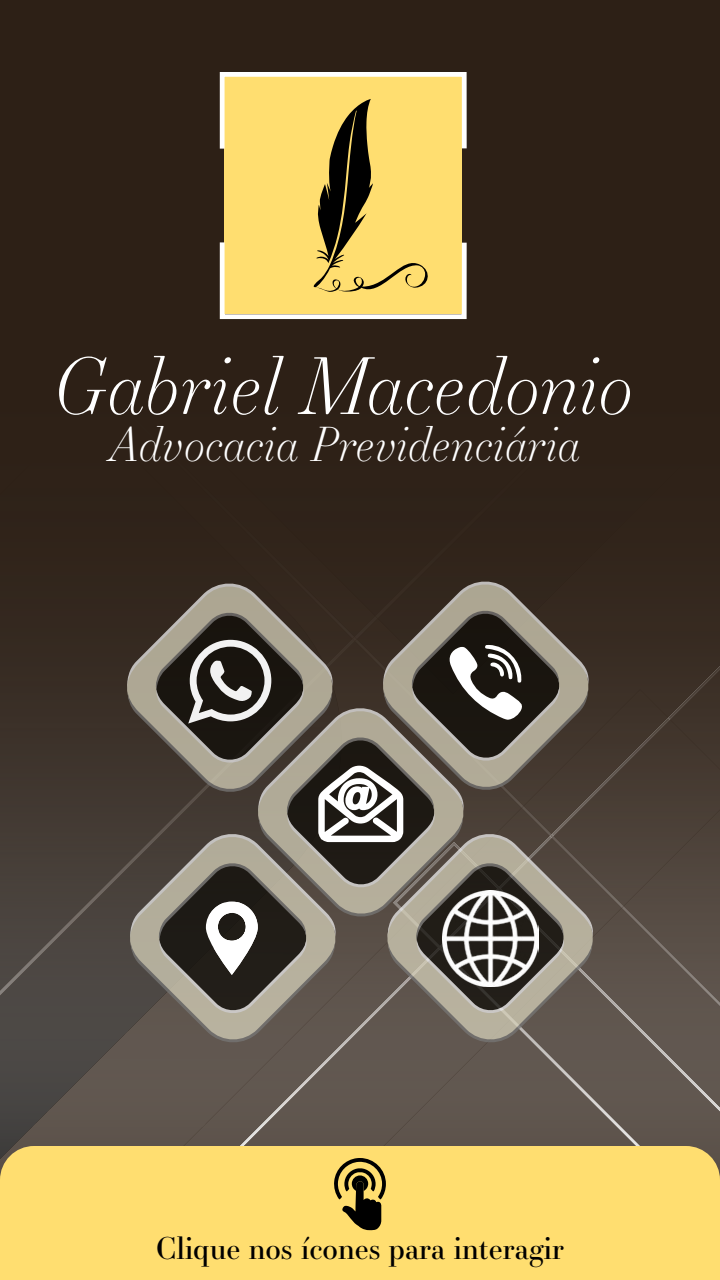
<style>
.page{position:relative;width:720px;height:1280px;background:#fff}
.page>*{position:absolute;margin:0;border:0;box-sizing:border-box;transform-origin:0 0}
.t1{font:italic 300 77.2px "Essonnes Display";color:#fff}
.t2{font:italic 300 46.5px "Essonnes Display";color:#fff}
.t3{font:30px "Essonnes Display";color:#000}
</style>
<div class="page">
<div style="left:0;top:0;width:121px;height:70px;background:#2d2016"></div>
<div style="left:0;top:70px;width:121px;height:81px;background:#2d2016"></div>
<div style="left:0;top:151px;width:121px;height:81px;background:#2d2016"></div>
<div style="left:0;top:232px;width:121px;height:50px;background:#2d2016"></div>
<img style="left:0;top:996px;width:50px;height:150px">
<div style="left:121px;top:0;width:599px;height:690px;background:#2d2016"></div>
<img style="left:0;top:808px;width:50px;height:188px">
<div style="left:469px;top:272px;width:251px;height:346px;background:#2e2117"></div>
<img style="left:668px;top:666px;width:52px;height:24px">
<img style="left:50px;top:690px;width:670px;height:456px">
<img style="left:106px;top:718px;width:564px;height:428px">
<img style="left:393px;top:842px;width:327px;height:304px">
<img style="left:0;top:282px;width:524px;height:526px">
<div style="left:622px;top:906px;width:98px;height:100px;background:#5b5149"></div>
<div style="left:594px;top:806px;width:30px;height:102px;background:#4f443c"></div>
<div style="left:0;top:1146px;width:720px;height:134px;background:#ffde70"></div>
<svg style="left:217px;top:70px;width:252px;height:251px;background:#dfc46b"></svg>
<svg style="left:334px;top:1158px;width:52px;height:72px;background:#88763b"></svg>
<svg style="left:127px;top:578px;width:467px;height:468px;background:#6a6359"></svg>
<h1 class="t1" style="left:54px;top:330px;width:581px">Gabriel Macedonio</h1>
<h2 class="t2" style="left:110px;top:410px;width:472px">Advocacia Previdenciária</h2>
<p class="t3" style="left:156px;top:1228px;width:409px">Clique nos ícones para interagir</p>
</div>
